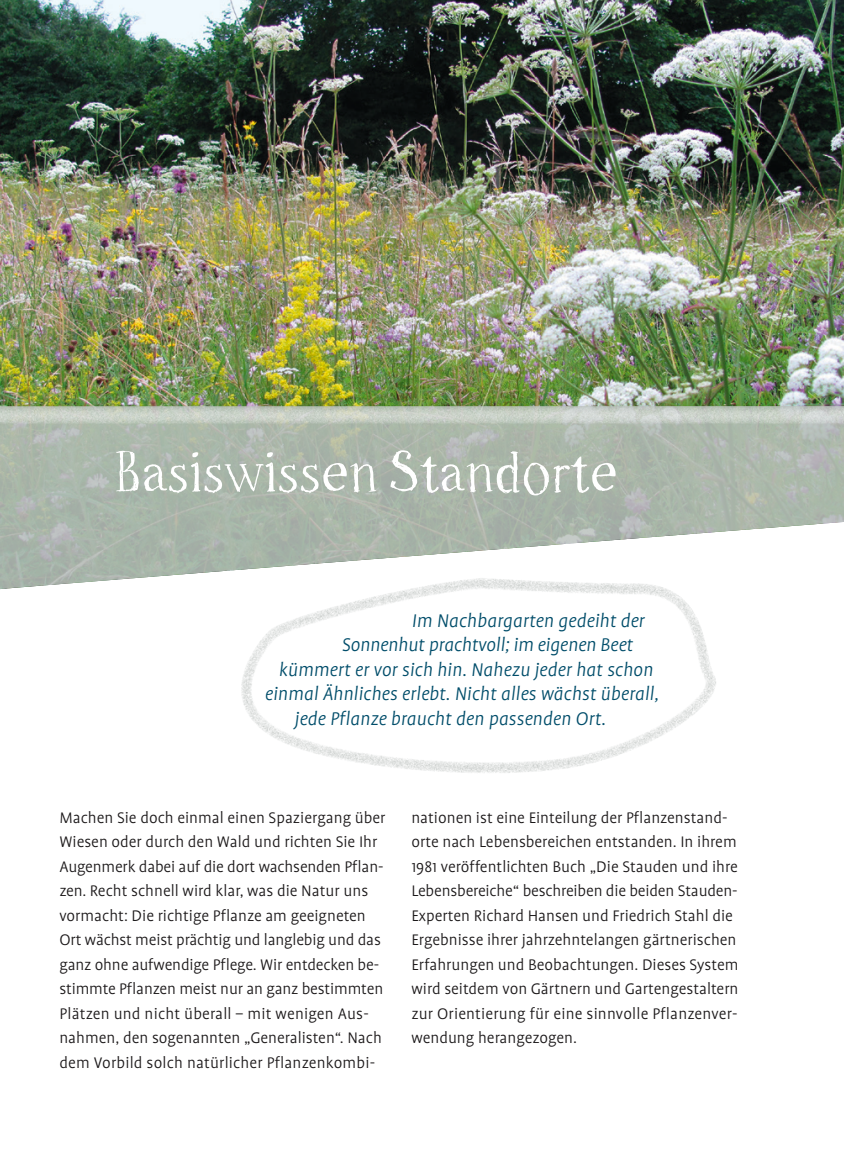
<style>
.page{position:relative;width:844px;height:1166px;background:#fff}
.page>*{position:absolute;margin:0;border:0;box-sizing:border-box;transform-origin:0 0}
.t1{font:59.5px "Freeride";color:#fff}
.t2{font:italic 300 21px "UV Profile";color:#004d6a}
.t3{font:300 17.5px/24.5px "UV Profile";color:#1b1819}
</style>
<div class="page">
<svg style="left:0;top:426px;width:843px;height:163px;fill:#abb7aa"></svg>
<svg style="left:237px;top:576px;width:482px;height:197px"></svg>
<img style="left:0;top:0;width:843px;height:426px">
<h1 class="t1" style="left:112px;top:436px;width:506px">Basiswissen Standorte</h1>
<p class="t2" style="left:412px;top:609px;width:234px">Im Nachbargarten gedeiht der</p>
<p class="t2" style="left:342px;top:634px;width:293px">Sonnenhut prachtvoll; im eigenen Beet</p>
<p class="t2" style="left:279px;top:658px;width:376px">kümmert er vor sich hin. Nahezu jeder hat schon</p>
<p class="t2" style="left:265px;top:683px;width:395px">einmal Ähnliches erlebt. Nicht alles wächst überall,</p>
<p class="t2" style="left:294px;top:707px;width:313px">jede Pflanze braucht den passenden Ort.</p>
<p class="t3" style="left:59px;top:805px;width:327px">Machen Sie doch einmal einen Spaziergang über Wiesen oder durch den Wald und richten Sie Ihr Augenmerk dabei auf die dort wachsenden Pflan&shy;zen. Recht schnell wird klar, was die Natur uns vormacht: Die richtige Pflanze am geeigneten Ort wächst meist prächtig und langlebig und das ganz ohne aufwendige Pflege. Wir entdecken be&shy;stimmte Pflanzen meist nur an ganz bestimmten Plätzen und nicht überall – mit wenigen Aus&shy;nahmen, den sogenannten „Generalisten“. Nach dem Vorbild solch natürlicher Pflanzenkombi-</p>
<p class="t3" style="left:411px;top:805px;width:328px">nationen ist eine Einteilung der Pflanzenstand&shy;orte nach Lebensbereichen entstanden. In ihrem 1981 veröffentlichten Buch „Die Stauden und ihre Lebensbereiche“ beschreiben die beiden Stauden-Experten Richard Hansen und Friedrich Stahl die Ergebnisse ihrer jahrzehntelangen gärtnerischen Erfahrungen und Beobachtungen. Dieses System wird seitdem von Gärtnern und Gartengestaltern zur Orientierung für eine sinnvolle Pflanzenver&shy;wendung herangezogen.</p>
</div>
